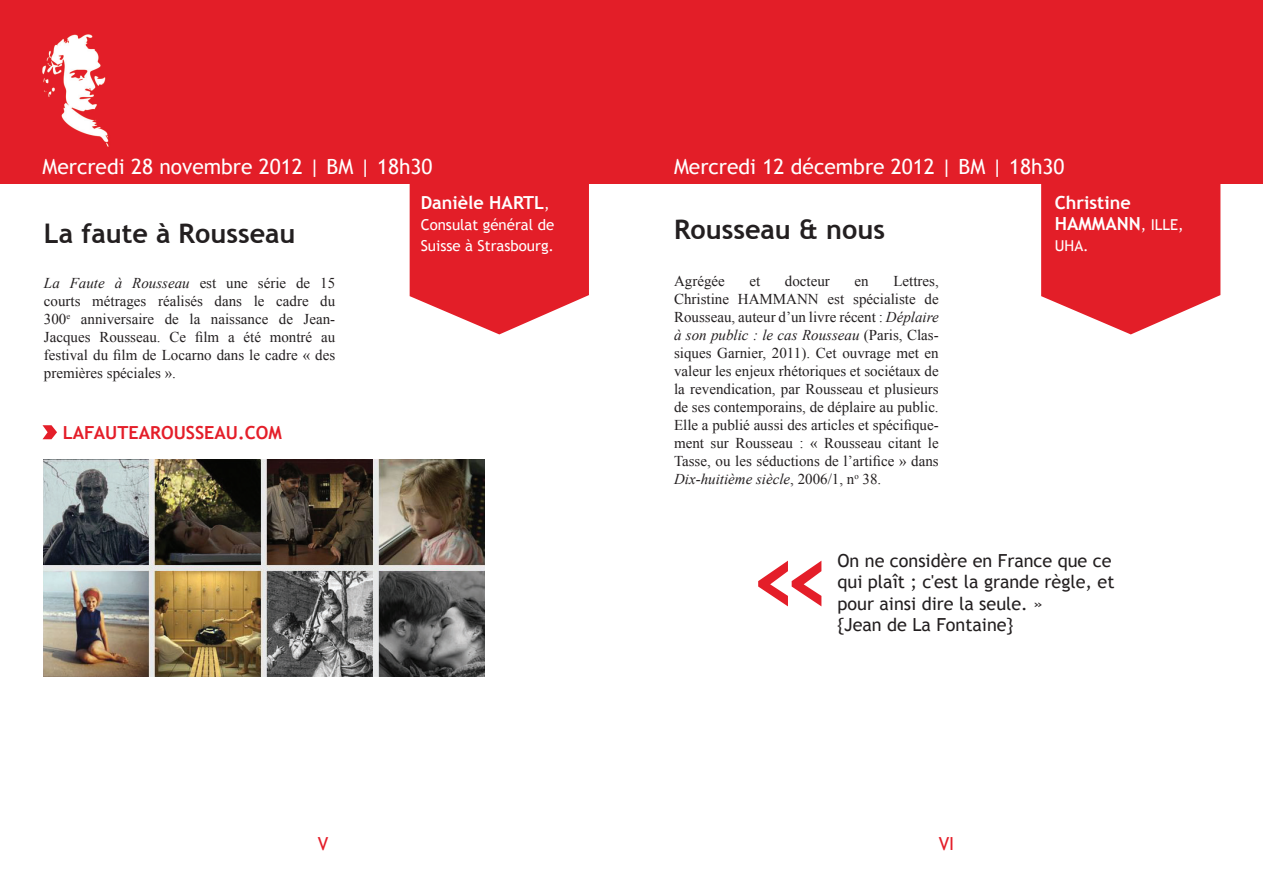
<style>
.page{position:relative;width:1263px;height:893px;background:#fff}
.page>*{position:absolute;margin:0;border:0;box-sizing:border-box;transform-origin:0 0}
.t1{font:171.9px "Trebuchet MS";color:#e41e29}
.t2{font:700 27px "Trebuchet MS";color:#231f20}
.t3{font:21px "Trebuchet MS";color:#fff}
.t4{font:18px/21.6px "Trebuchet MS";color:#231f20}
.t5{font:700 18px/21px "Trebuchet MS";color:#fff}
.t6{font:700 18px "Trebuchet MS";color:#e41e29}
.t7{font:18px "Trebuchet MS";color:#e41e29}
.t8{font:15px/18px "Times New Roman";color:#231f20;text-align:justify}
.t9{font:15px/21px "Trebuchet MS";color:#fff}
.s1{font-style:italic}
.s2{font-weight:400;font-size:15px}
</style>
<div class="page">
<div style="left:0;top:0;width:1263px;height:184px;background:#e31e28"></div>
<img style="left:42px;top:34px;width:67px;height:113px">
<svg style="left:410px;top:184px;width:179px;height:150px;background:#e63a43"></svg>
<svg style="left:43px;top:425px;width:14px;height:14px"></svg>
<img style="left:44px;top:459px;width:441px;height:218px">
<svg style="left:1041px;top:184px;width:179px;height:150px;background:#e63a43"></svg>
<h3 class="t3" style="left:43px;top:154px;width:391px">Mercredi 28 novembre 2012 | BM | 18h30</h3>
<h3 class="t3" style="left:674px;top:154px;width:392px">Mercredi 12 décembre 2012 | BM | 18h30</h3>
<h2 class="t2" style="left:44px;top:217px;width:253px">La faute à Rousseau</h2>
<p class="t8" style="left:44px;top:273px;width:293px"><span class="s1">La Faute à Rousseau</span> est une série de 15 courts métrages réalisés dans le cadre du 300<sup>e</sup> anniversaire de la naissance de Jean-Jacques Rousseau. Ce film a été montré au festival du film de Locarno dans le cadre « des premières spéciales ».</p>
<p class="t6" style="left:63px;top:421px;width:44px">LA FAUTEA</p>
<p class="t6" style="left:150px;top:421px;width:23px">ROUSSEAU</p>
<p class="t6" style="left:238px;top:421px;width:20px">.COM</p>
<p class="t5" style="left:421px;top:192px;width:131px">Danièle HARTL<span class="s2">,</span></p>
<p class="t9" style="left:421px;top:214px;width:135px">Consulat général de<br>Suisse à Strasbourg.</p>
<h2 class="t2" style="left:674px;top:213px;width:213px">Rousseau &amp; nous</h2>
<p class="t8" style="left:674px;top:271px;width:52px">Agrégée</p>
<p class="t8" style="left:749px;top:271px;width:12px">et</p>
<p class="t8" style="left:785px;top:271px;width:46px">docteur</p>
<p class="t8" style="left:854px;top:271px;width:16px">en</p>
<p class="t8" style="left:893px;top:271px;width:47px">Lettres,</p>
<p class="t8" style="left:674px;top:289px;width:88px">Christine Hammann</p>
<p class="t8" style="left:674px;top:289px;width:266px;text-indent:154px">est spécialiste de Rousseau, auteur d’un livre récent : <span class="s1">Déplaire à son public : le cas Rousseau</span> (Paris, Clas&shy;siques Garnier, 2011). Cet ouvrage met en valeur les enjeux rhétoriques et sociétaux de la revendication, par Rousseau et plusieurs de ses contemporains, de déplaire au public.<br>Elle a publié aussi des articles et spécifique&shy;ment sur Rousseau : « Rousseau citant le Tasse, ou les séductions de l’artifice » dans <span class="s1">Dix-huitième siècle</span>, 2006/1, n<sup>o</sup> 38.</p>
<p class="t5" style="left:1055px;top:192px;width:130px">Christine<br>Hammann<span class="s2">, ILLE,</span></p>
<p class="t9" style="left:1055px;top:235px;width:35px">UHA.</p>
<h1 class="t1" style="left:747px;top:469px;width:92px">«</h1>
<p class="t4" style="left:837px;top:550px;width:279px">On ne considère en France que ce qui plaît ; c'est la grande règle, et pour ainsi dire la seule. »<br>{Jean de La Fontaine}</p>
<p class="t7" style="left:318px;top:833px;width:12px">V</p>
<p class="t7" style="left:939px;top:833px;width:17px">VI</p>
</div>
